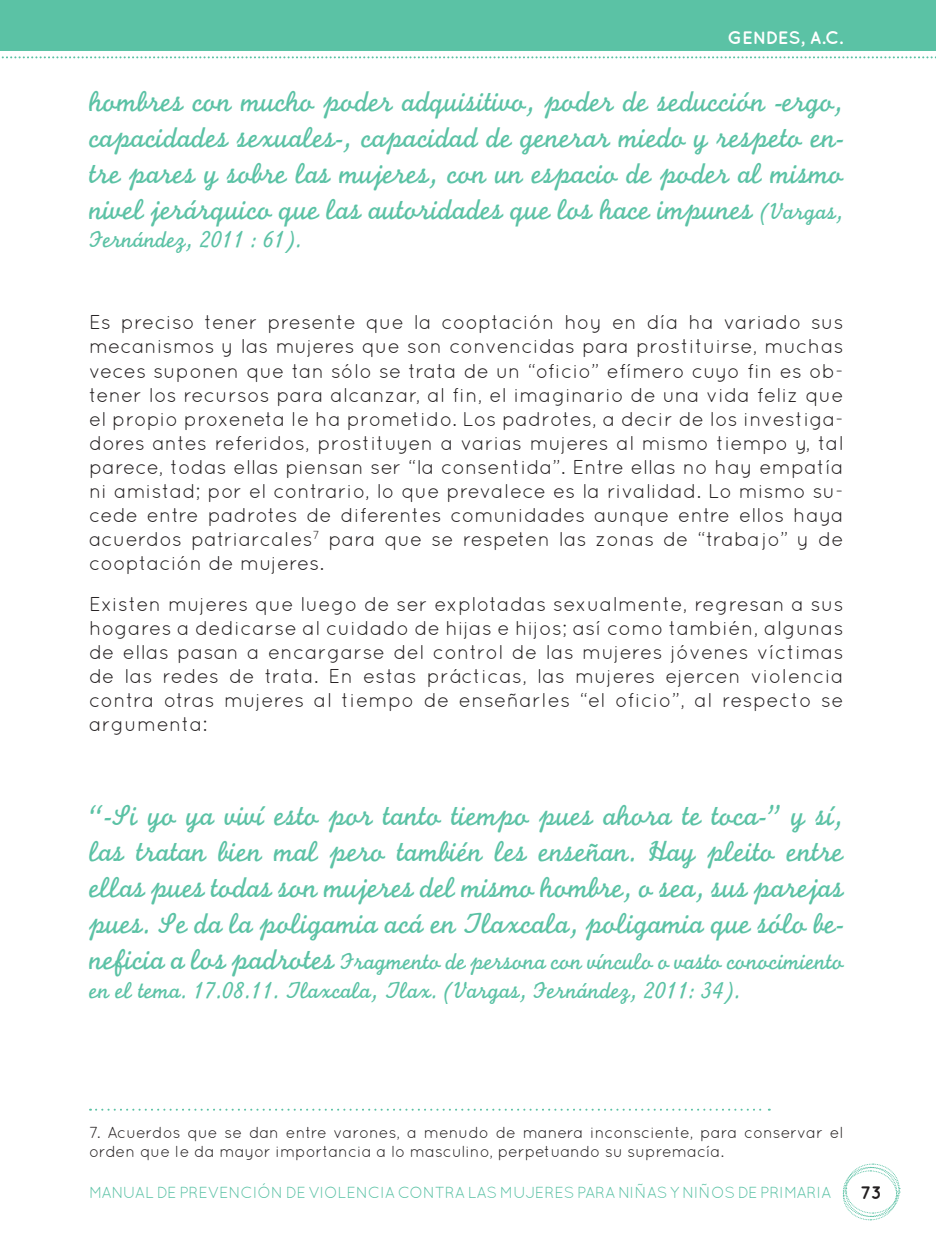
<style>
.page{position:relative;width:936px;height:1248px;background:#fff}
.page>*{position:absolute;margin:0;border:0;box-sizing:border-box;transform-origin:0 0}
.RESALTAR_TEXTO_MACHI{font:30px/36px "Monoline Script MT Std";color:#5bc2a5;text-align:justify}
.RESALTAR_TEXTO_MACHI-2{font:24px/28.8px "Monoline Script MT Std";color:#5bc2a5}
.t1{font:20px/24px "Quicksand";letter-spacing:.01em;color:#231f20;text-align:justify}
.t2{font:700 18px "Quicksand";color:#fff}
.t3{font:700 18px "Quicksand";color:#231f20}
.PIE_DE_PAGINA_MACHIS{font:16px/19.2px "Quicksand";color:#231f20}
.t4{font:16px "Quicksand";letter-spacing:-.01em;color:#5bc2a5}
.s1{font-size:24px}
.s2{font-size:30px}
</style>
<div class="page">
<div style="left:0;top:0;width:935px;height:50px;background:#5bc2a5"></div>
<svg style="left:842px;top:1163px;width:58px;height:57px"></svg>
<svg style="left:1px;top:56px;width:935px;height:2px"></svg>
<svg style="left:90px;top:1108px;width:679px;height:2px"></svg>
<p class="t2" style="left:727px;top:27px;width:117px">GENDES, A.C.</p>
<p class="RESALTAR_TEXTO_MACHI" style="left:89px;top:83px;width:756px">hombres con mucho poder adquisitivo, poder de seducción -ergo, capacidades sexuales-, capacidad de generar miedo y respeto en&shy;tre pares y sobre las mujeres, con un espacio de poder al mismo nivel jerárquico que las autoridades que los hace impunes <span class="s1">(Vargas,</span></p>
<p class="RESALTAR_TEXTO_MACHI-2" style="left:89px;top:225px;width:214px">Fernández, 2011 : 61).</p>
<p class="t1" style="left:89px;top:310px;width:756px">Es preciso tener presente que la cooptación hoy en día ha variado sus mecanismos y las mujeres que son convencidas para prostituirse, muchas veces suponen que tan sólo se trata de un “oficio” efímero cuyo fin es ob&shy;tener los recursos para alcanzar, al fin, el imaginario de una vida feliz que el propio proxeneta le ha prometido. Los padrotes, a decir de los investiga&shy;dores antes referidos, prostituyen a varias mujeres al mismo tiempo y, tal parece, todas ellas piensan ser “la consentida”. Entre ellas no hay empatía ni amistad; por el contrario, lo que prevalece es la rivalidad. Lo mismo su&shy;cede entre padrotes de diferentes comunidades aunque entre ellos haya acuerdos patriarcales<sup>7</sup> para que se respeten las zonas de “trabajo” y de cooptación de mujeres.</p>
<p class="t1" style="left:89px;top:591px;width:756px">Existen mujeres que luego de ser explotadas sexualmente, regresan a sus hogares a dedicarse al cuidado de hijas e hijos; así como también, algunas de ellas pasan a encargarse del control de las mujeres jóvenes víctimas de las redes de trata. En estas prácticas, las mujeres ejercen violencia contra otras mujeres al tiempo de enseñarles “el oficio”, al respecto se argumenta:</p>
<p class="RESALTAR_TEXTO_MACHI" style="left:89px;top:796px;width:756px">“-Si yo ya viví esto por tanto tiempo pues ahora te toca-” y sí, las tratan bien mal pero también les enseñan. Hay pleito entre ellas pues todas son mujeres del mismo hombre, o sea, sus parejas pues. Se da la poligamia acá en Tlaxcala, poligamia que sólo be-</p>
<p class="RESALTAR_TEXTO_MACHI-2" style="left:89px;top:946px;width:756px"><span class="s2">neficia a los padrotes</span> Fragmento de persona con vínculo o vasto conocimiento en el tema. 17.08.11. Tlaxcala, Tlax. (Vargas, Fernández, 2011: 34).</p>
<p class="PIE_DE_PAGINA_MACHIS" style="left:89px;top:1122px;width:756px">7. Acuerdos que se dan entre varones, a menudo de manera inconsciente, para conservar el orden que le da mayor importancia a lo masculino, perpetuando su supremacía.</p>
<p class="t4" style="left:89px;top:1182px;width:743px">MANUAL DE PREVENCIÓN DE VIOLENCIA CONTRA LAS MUJERES PARA NIÑAS Y NIÑOS DE PRIMARIA</p>
<p class="t3" style="left:860px;top:1181px;width:23px">73</p>
</div>
